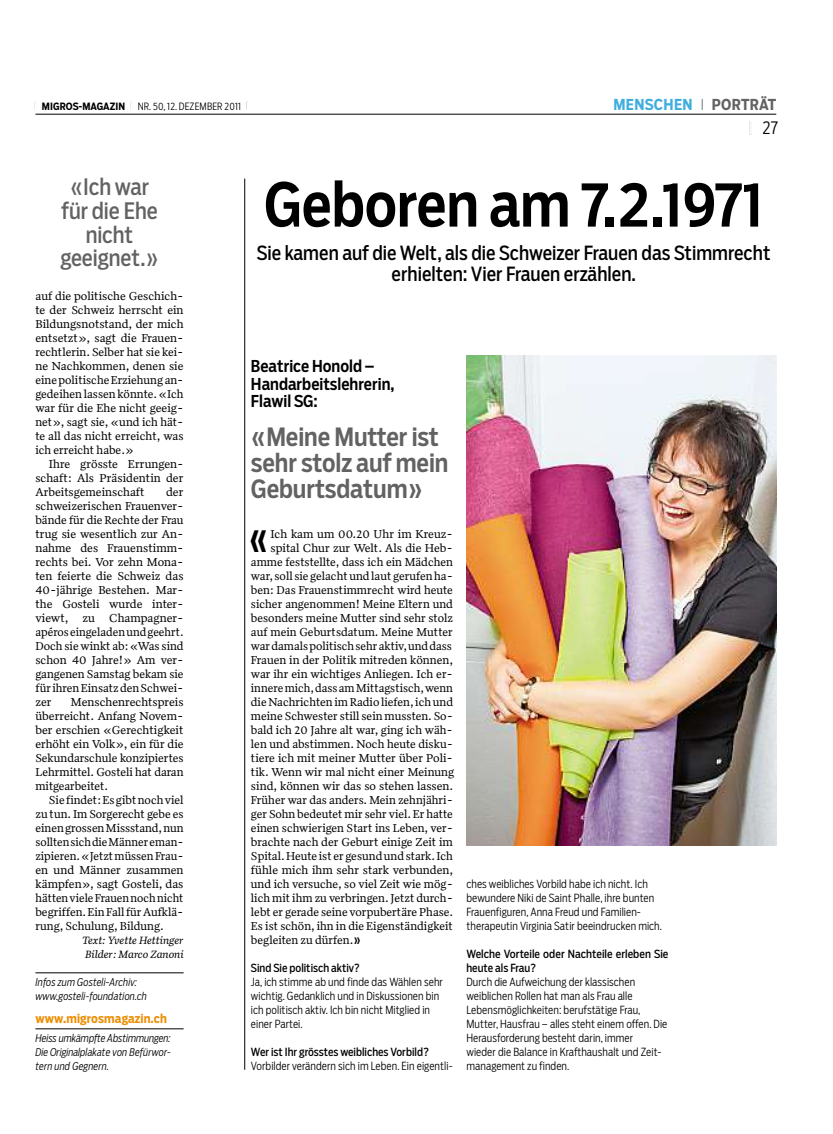
<style>
.page{position:relative;width:833px;height:1134px;background:#fff}
.page>*{position:absolute;margin:0;border:0;box-sizing:border-box;transform-origin:0 0}
.t1{font:500 60px "Salvo Sans Cond";letter-spacing:-.005em;color:#000}
.t2{font:700 38.38px "Salvo Sans Cond";color:#000;scale:.8 1}
.t3{font:500 25px/26.2px "Salvo Sans Cond";letter-spacing:-.005em;color:#626262}
.t4{font:22.5px/23.8px "Salvo Sans Cond";letter-spacing:-.005em;color:#626262;text-align:center}
.t5{font:19.38px/21.8px "Salvo Sans Cond";color:#000;text-align:center}
.t6{font:300 17.5px "Salvo Sans Cond";color:#000}
.t7{font:500 16.25px/17.5px "Salvo Sans Cond";color:#000}
.t8{font:700 15px "Salvo Sans Cond";letter-spacing:.02em;color:#40aedd}
.t9{font:700 12.25px "Salvo Sans Cond";color:#ec9007}
.t10{font:11.75px/14px "Quiosco Two LF";color:#000;text-align:justify}
.t11{font:300 11.12px/14px "Salvo Sans Cond";letter-spacing:.005em;color:#000}
.t12{font:11.12px/14px "Salvo Sans Cond";color:#000}
.t13{font:italic 10.88px/14px "Quiosco Two LF";color:#000}
.t14{font:italic 300 10.62px/14px "Salvo Sans Cond";letter-spacing:.005em;color:#000}
.t15{font:300 10px "Salvo Sans Cond";letter-spacing:.01em;color:#000}
.s1{font-size:8.12px}
.s2{font-weight:700}
.s3{font-weight:300;font-size:11.88px;color:#626262}
.s4{color:#626262}
.s5{font-size:14.75px}
.s6{font-family:"Salvo Sans Cond";font-weight:500}
</style>
<div class="page">
<hr style="left:35px;top:114px;width:741px;height:1px;background:#000">
<img style="left:466px;top:356px;width:310px;height:490px">
<hr style="left:35px;top:972px;width:149px;height:1px;background:#000">
<hr style="left:35px;top:1028px;width:149px;height:1px;background:#000">
<hr style="left:244px;top:179px;width:1px;height:891px;background:#000">
<p class="t15" style="left:35px;top:99px;width:215px"><span class="s1">|</span> <span class="s2">MIGROS-MAGAZIN</span> <span class="s1">|</span> Nr. 50, 12. Dezember 2011 <span class="s1">|</span></p>
<p class="t8" style="left:613px;top:94px;width:164px">MENSCHEN <span class="s3">|</span> <span class="s4">PORTRÄT</span></p>
<h3 class="t4" style="left:60px;top:175px;width:100px">«Ich war für die Ehe nicht geeignet.»</h3>
<p class="t10" style="left:35px;top:289px;width:150px">auf die politische Geschich&shy;te der Schweiz herrscht ein Bildungsnotstand, der mich entsetzt», sagt die Frauen&shy;rechtlerin. Selber hat sie kei&shy;ne Nachkommen, denen sie einepolitischeErziehungan&shy;gedeihen lassen könnte.«Ich war für die Ehe nicht geeig&shy;net», sagt sie, «und ich hät&shy;te all das nicht erreicht, was ich erreicht habe.»</p>
<p class="t10" style="left:35px;top:457px;width:150px;text-indent:13px">Ihre grösste Errungen&shy;schaft: Als Präsidentin der Arbeitsgemeinschaft</p>
<p class="t10" style="left:35px;top:485px;width:150px;text-indent:131px">der schweizerischen Frauenver&shy;bände für die Rechte der Frau trug sie wesentlich zur An&shy;nahme des Frauenstimm&shy;rechts bei. Vor zehn Mona&shy;ten feierte die Schweiz das 40-jährige Bestehen. Mar&shy;the Gosteli wurde inter&shy;viewt, zu Champagner&shy;apéroseingeladenundgeehrt.<br>Doch siewinkt ab: «Was sind schon 40 Jahre!» Am ver&shy;gangenen Samstag bekam sie für ihrenEinsatzdenSchwei&shy;zer</p>
<p class="t10" style="left:35px;top:695px;width:150px;text-indent:36px">Menschenrechtspreis überreicht. Anfang Novem&shy;ber erschien «Gerechtigkeit erhöht ein Volk», ein für die Sekundarschule konzipiertes Lehrmittel. Gosteli hat daran mitgearbeitet.</p>
<p class="t10" style="left:35px;top:793px;width:150px;text-indent:13px">Siefindet:Esgibtnochviel zu tun.Im Sorgerecht gebe es einengrossenMissstand,nun solltensichdieMännereman&shy;zipieren.«JetztmüssenFrau&shy;en und Männer zusammen kämpfen», sagt Gosteli, das hättenvieleFrauennochnicht begriffen.EinFallfürAufklä&shy;rung, Schulung, Bildung.</p>
<p class="t13" style="left:82px;top:933px;width:103px">Text: Yvette Hettinger<br>Bilder: Marco Zanoni</p>
<p class="t14" style="left:35px;top:975px;width:113px">Infos zum Gosteli-Archiv: www.gosteli-foundation.ch</p>
<p class="t9" style="left:35px;top:1010px;width:133px">WWW.MIGROSMAGAZIN.CH</p>
<p class="t14" style="left:35px;top:1031px;width:137px;text-align:justify">Heiss umkämpfte Abstimmungen:<br>Die Originalplakate von Befürwor&shy;tern und Gegnern.</p>
<h3 class="t6" style="left:749px;top:116px;width:31px"><span class="s5">|</span> 27</h3>
<h1 class="t1" style="left:264px;top:164px;width:501px">Geboren am 7.2.1971</h1>
<h3 class="t5" style="left:257px;top:242px;width:515px">Sie kamen auf die Welt, als die Schweizer Frauen das Stimmrecht erhielten: Vier Frauen erzählen.</h3>
<h3 class="t7" style="left:251px;top:358px;width:145px">Beatrice Honold –<br>Handarbeitslehrerin,<br>Flawil SG:</h3>
<h3 class="t3" style="left:251px;top:423px;width:199px">«Meine Mutter ist sehr stolz auf mein<br>Geburtsdatum»</h3>
<h2 class="t2" style="left:249px;top:511px;width:26px">«</h2>
<p class="t10" style="left:270px;top:527px;width:184px">Ich kam um 00.20 Uhr im Kreuz-</p>
<p class="t10" style="left:270px;top:541px;width:184px">spital Chur zur Welt. Als die Heb-</p>
<p class="t10" style="left:251px;top:555px;width:203px">amme feststellte, dass ich ein Mädchen</p>
<p class="t10" style="left:251px;top:569px;width:204px">war, soll sie gelachtundlaut gerufenha-</p>
<p class="t10" style="left:251px;top:583px;width:203px">ben: Das Frauenstimmrecht wird heute</p>
<p class="t10" style="left:251px;top:597px;width:203px">sicher angenommen! Meine Eltern und</p>
<p class="t10" style="left:251px;top:611px;width:203px">besonders meine Mutter sind sehr stolz</p>
<p class="t10" style="left:251px;top:625px;width:203px">auf mein Geburtsdatum. Meine Mutter</p>
<p class="t10" style="left:251px;top:639px;width:202px">wardamalspolitischsehraktiv,unddass</p>
<p class="t10" style="left:251px;top:653px;width:204px">Frauen in der Politik mitreden können,</p>
<p class="t10" style="left:251px;top:667px;width:203px">war ihr ein wichtiges Anliegen. Ich er-</p>
<p class="t10" style="left:251px;top:681px;width:203px">inneremich,dassamMittagstisch,wenn</p>
<p class="t10" style="left:251px;top:695px;width:203px">dieNachrichten im Radio liefen,ich und</p>
<p class="t10" style="left:251px;top:709px;width:203px">meine Schwester still sein mussten. So-</p>
<p class="t10" style="left:251px;top:723px;width:203px">bald ich 20 Jahre alt war, ging ich wäh-</p>
<p class="t10" style="left:251px;top:737px;width:203px">len und abstimmen. Noch heute disku-</p>
<p class="t10" style="left:251px;top:751px;width:203px">tiere ich mit meiner Mutter über Poli-</p>
<p class="t10" style="left:251px;top:765px;width:205px">tik. Wenn wir mal nicht einer Meinung</p>
<p class="t10" style="left:251px;top:779px;width:204px">sind, können wir das so stehen lassen.</p>
<p class="t10" style="left:251px;top:793px;width:203px">Früher war das anders. Mein zehnjähri-</p>
<p class="t10" style="left:251px;top:807px;width:203px">ger Sohn bedeutet mir sehr viel.Er hatte</p>
<p class="t10" style="left:251px;top:821px;width:203px">einen schwierigen Start ins Leben, ver-</p>
<p class="t10" style="left:251px;top:835px;width:203px">brachte nach der Geburt einige Zeit im</p>
<p class="t10" style="left:251px;top:849px;width:203px">Spital.Heute ist er gesundundstark.Ich</p>
<p class="t10" style="left:251px;top:863px;width:204px">fühle mich ihm sehr stark verbunden,</p>
<p class="t10" style="left:251px;top:877px;width:203px">und ich versuche, so viel Zeit wie mög-</p>
<p class="t10" style="left:251px;top:891px;width:203px">lich mit ihm zu verbringen. Jetzt durch-</p>
<p class="t10" style="left:251px;top:905px;width:204px">lebt er gerade seine vorpubertäre Phase.</p>
<p class="t10" style="left:251px;top:919px;width:203px">Es ist schön, ihn in die Eigenständigkeit</p>
<p class="t10" style="left:251px;top:933px;width:111px">begleiten zu dürfen.<span class="s6">»</span></p>
<p class="t12" style="left:251px;top:960px;width:111px">Sind Sie politisch aktiv?</p>
<p class="t11" style="left:251px;top:974px;width:193px">Ja, ich stimme ab und finde das Wählen sehr wichtig. Gedanklich und in Diskussionen bin ich politisch aktiv. Ich bin nicht mitglied in einer Partei.</p>
<p class="t12" style="left:251px;top:1044px;width:180px">Wer ist Ihr grösstes weibliches Vorbild?</p>
<p class="t11" style="left:251px;top:1058px;width:203px">Vorbilder verändern sich im Leben. ein eigentli-</p>
<p class="t11" style="left:466px;top:876px;width:197px">ches weibliches Vorbild habe ich nicht. Ich bewundere Niki de Saint Phalle, ihre bunten Frauenfiguren, Anna Freud und Familien&shy;therapeutin Virginia Satir beeindrucken mich.</p>
<p class="t12" style="left:466px;top:946px;width:203px">Welche Vorteile oder Nachteile erleben Sie heute als Frau?</p>
<p class="t11" style="left:466px;top:974px;width:202px">Durch die Aufweichung der klassischen weiblichen rollen hat man als Frau alle Lebensmöglichkeiten: berufstätige Frau, mutter, Hausfrau – alles steht einem offen. Die Herausforderung besteht darin, immer<br>wieder die balance in Krafthaushalt und zeit&shy;management zu finden.</p>
</div>
